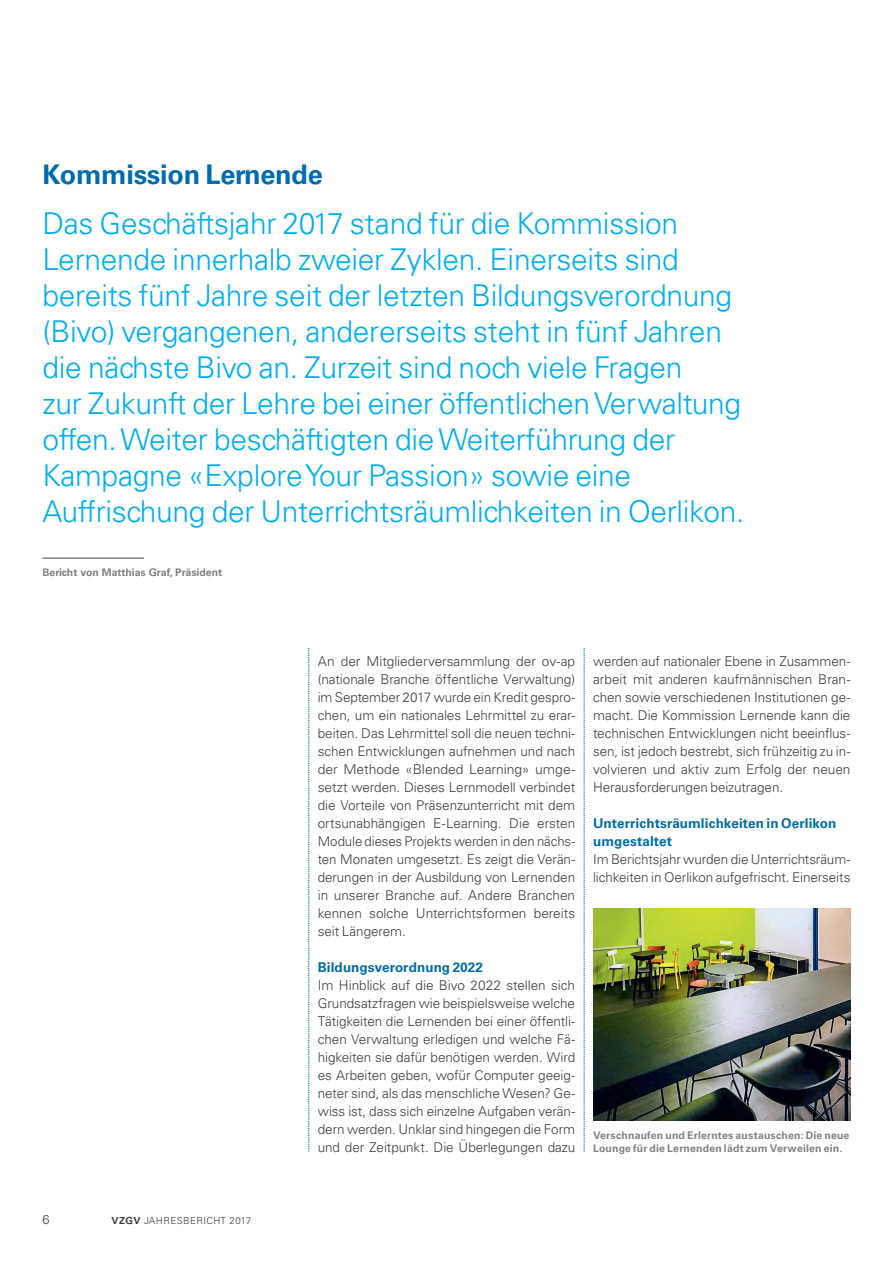
<style>
.page{position:relative;width:893px;height:1263px;background:#fff}
.page>*{position:absolute;margin:0;border:0;box-sizing:border-box;transform-origin:0 0}
.t1{font:300 30px/36px "Univers LT Std";letter-spacing:-.01em;color:#00aeef}
.t2{font:700 27px "Univers LT Std";letter-spacing:-.01em;color:#006cac}
.t3{font:300 13.5px/18px "Univers LT Std";letter-spacing:-.005em;color:#3e3e3f;text-align:justify}
.t4{font:700 13.5px/18px "Univers LT Std";letter-spacing:.005em;color:#006cac}
.t5{font:300 12.75px "Univers LT Std";color:#3e3e3f}
.t6{font:700 10.5px/13.5px "Univers LT Std";letter-spacing:.015em;color:#808285}
.t7{font:300 9.75px "Univers LT Std";letter-spacing:.045em;color:#3e3e3f}
.s1{font-weight:700}
</style>
<div class="page">
<hr style="left:43px;top:557px;width:101px;height:2px;background:#808285">
<svg style="left:584px;top:648px;width:1px;height:504px"></svg>
<svg style="left:309px;top:648px;width:1px;height:504px"></svg>
<img style="left:593px;top:908px;width:257px;height:212px">
<h2 class="t2" style="left:43px;top:159px;width:282px">Kommission Lernende</h2>
<p class="t1" style="left:43px;top:205px;width:703px">Das Geschäftsjahr 2017 stand für die Kommission Lernende innerhalb zweier Zyklen. Einerseits sind bereits fünf Jahre seit der letzten Bildungsverordnung (Bivo) vergangenen, andererseits steht in fünf Jahren die nächste Bivo an. Zurzeit sind noch viele Fragen<br>zur Zukunft der Lehre bei einer öffentlichen Verwaltung offen. Weiter beschäftigten die Weiterführung der Kampagne «Explore Your Passion» sowie eine Auffrischung der Unterrichtsräumlichkeiten in Oerlikon.</p>
<p class="t6" style="left:43px;top:565px;width:181px">Bericht von Matthias Graf, Präsident</p>
<p class="t5" style="left:43px;top:1212px;width:9px">6</p>
<p class="t7" style="left:112px;top:1215px;width:141px"><span class="s1">VZGV</span> JAHRESBERICHT 2017</p>
<p class="t3" style="left:318px;top:652px;width:259px">An der Mitgliederversammlung der ov-ap (nationale Branche öffentliche Verwaltung) im September 2017 wurde ein Kredit gespro&shy;chen, um ein nationales Lehrmittel zu erar&shy;beiten. Das Lehrmittel soll die neuen techni&shy;schen Entwicklungen aufnehmen und nach der Methode «Blended Learning» umge&shy;setzt werden. Dieses Lernmodell verbindet die Vorteile von Präsenzunterricht mit dem ortsunabhängigen E-Learning. Die ersten Module dieses Projekts werden in den nächs&shy;ten Monaten umgesetzt. Es zeigt die Verän&shy;derungen in der Ausbildung von Lernenden in unserer Branche auf. Andere Branchen kennen solche Unterrichtsformen bereits seit Längerem.</p>
<p class="t4" style="left:318px;top:958px;width:167px">Bildungsverordnung 2022</p>
<p class="t3" style="left:318px;top:976px;width:259px">Im Hinblick auf die Bivo 2022 stellen sich Grundsatzfragen wie beispielsweise welche Tätigkeiten die Lernenden bei einer öffentli&shy;chen Verwaltung erledigen und welche Fä&shy;higkeiten sie dafür benötigen werden. Wird es Arbeiten geben, wofür Computer geeig&shy;neter sind, als das menschliche Wesen? Ge&shy;wiss ist, dass sich einzelne Aufgaben verän&shy;dern werden. Unklar sind hingegen die Form und der Zeitpunkt. Die Überlegungen dazu</p>
<p class="t3" style="left:593px;top:652px;width:259px">werden auf nationaler Ebene in Zusammen&shy;arbeit mit anderen kaufmännischen Bran&shy;chen sowie verschiedenen Institutionen ge&shy;macht. Die Kommission Lernende kann die technischen Entwicklungen nicht beeinflus&shy;sen, ist jedoch bestrebt, sich frühzeitig zu in&shy;volvieren und aktiv zum Erfolg der neuen Herausforderungen beizutragen.</p>
<p class="t4" style="left:593px;top:814px;width:245px">Unterrichtsräumlichkeiten in Oerlikon umgestaltet</p>
<p class="t3" style="left:593px;top:850px;width:259px">Im Berichtsjahr wurden die Unterrichtsräum&shy;lichkeiten in Oerlikon aufgefrischt. Einerseits</p>
<p class="t6" style="left:593px;top:1128px;width:258px">Verschnaufen und Erlerntes austauschen: Die neue<br>Lounge für die Lernenden lädt zum Verweilen ein.</p>
</div>
